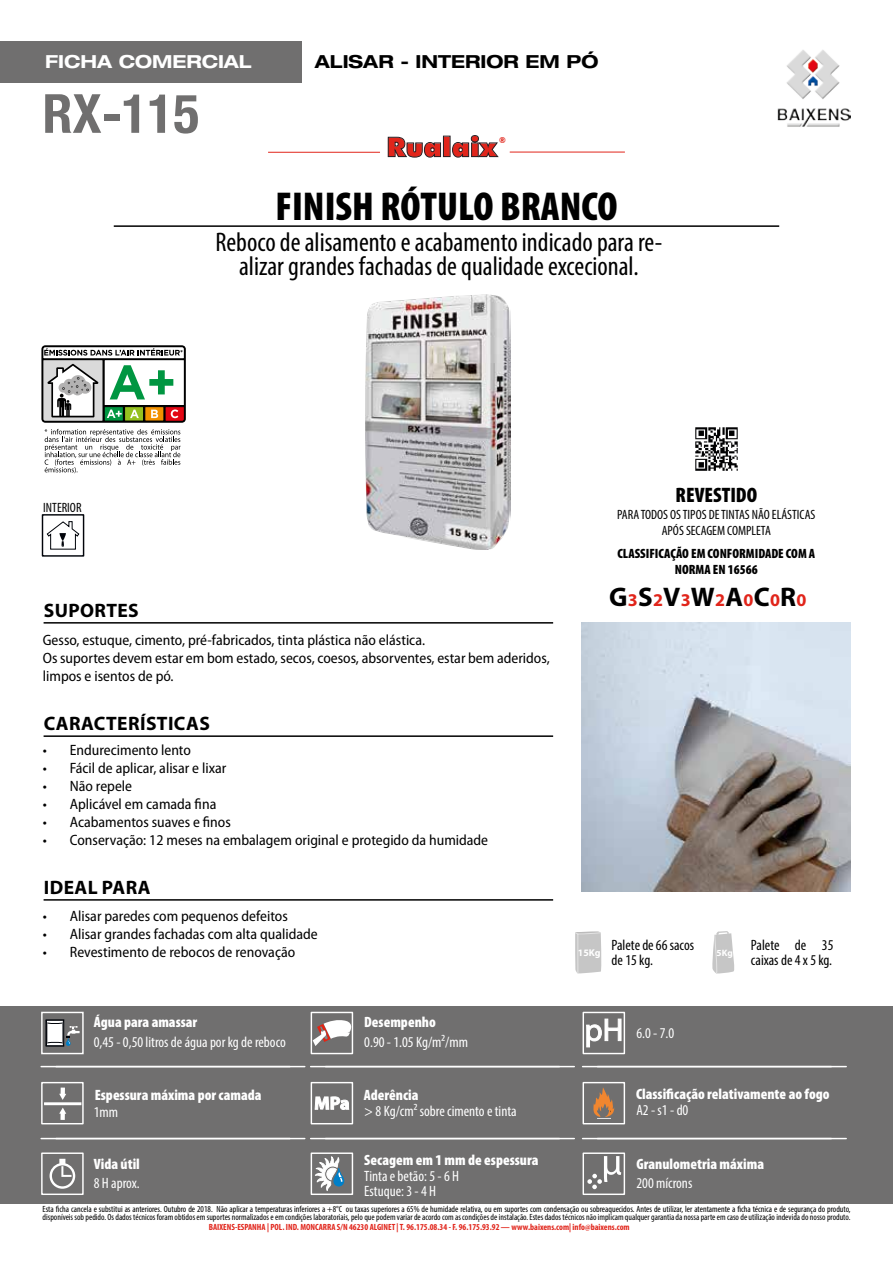
<style>
.page{position:relative;width:893px;height:1263px;background:#fff}
.page>*{position:absolute;margin:0;border:0;box-sizing:border-box;transform-origin:0 0}
.t1{font:700 condensed 54px "Helvetica Neue LT Com";color:#706f6f}
.t2{font:900 condensed 40.5px "Myriad Pro";color:#000}
.t3{font:condensed 27px/24px "Myriad Pro";color:#000;text-align:center}
.t4{font:700 27px "Myriad Pro";color:#000}
.t5{font:900 27px "Futura BT";color:#e1251b}
.t6{font:900 condensed 21px "Myriad Pro";color:#000}
.t7{font:700 19.5px "Myriad Pro";letter-spacing:.02em;color:#000}
.t8{font:700 expanded 18px "Helvetica Neue LT Pro";color:#000}
.t9{font:700 expanded 18px "Helvetica Neue LT Pro";color:#fff}
.t10{font:semi-condensed 15px/18px "Myriad Pro";color:#000}
.t11{font:condensed 15px/15px "Myriad Pro";color:#fff}
.t12{font:900 condensed 15px "Myriad Pro";color:#fff}
.t13{font:condensed 15px/15px "Myriad Pro";color:#000;text-align:right}
.t14{font:condensed 13.5px/16.5px "Myriad Pro";color:#000;text-align:center}
.t15{font:900 condensed 13.5px/16.5px "Myriad Pro";color:#000;text-align:center}
.t16{font:condensed 9px/7.5px "Myriad Pro";color:#000}
.t17{font:700 condensed 9px "Myriad Pro";color:#e1251b}
.t18{font:900 8.1px "Futura BT";color:#e1251b}
.s1{font-size:18px;color:#e1251b}
</style>
<div class="page">
<div style="left:1px;top:42px;width:301px;height:41px;background:#706f6f"></div>
<hr style="left:114px;top:225px;width:665px;height:2px;background:#000">
<div style="left:42px;top:514px;width:42px;height:43px;border:1px solid #01040a"></div>
<svg style="left:46px;top:521px;width:34px;height:29px"></svg>
<hr style="left:510px;top:152px;width:115px;height:1px;background:#e1251b">
<hr style="left:268px;top:152px;width:112px;height:1px;background:#e1251b">
<svg style="left:388px;top:137px;width:53px;height:20px"></svg>
<div style="left:443px;top:136px;width:7px;height:21px;border:1px solid #282024"></div>
<svg style="left:452px;top:135px;width:46px;height:22px"></svg>
<div style="left:0;top:1006px;width:893px;height:197px;background:#706f6f"></div>
<img style="left:582px;top:623px;width:269px;height:268px">
<hr style="left:44px;top:899px;width:509px;height:2px;background:#000">
<hr style="left:44px;top:622px;width:509px;height:2px;background:#000">
<hr style="left:44px;top:735px;width:509px;height:2px;background:#000">
<img style="left:778px;top:50px;width:72px;height:77px">
<svg style="left:42px;top:346px;width:143px;height:77px"></svg>
<svg style="left:45px;top:429px;width:136px;height:44px"></svg>
<svg style="left:712px;top:931px;width:22px;height:43px"></svg>
<svg style="left:575px;top:931px;width:26px;height:43px"></svg>
<img style="left:695px;top:427px;width:43px;height:44px">
<img style="left:365px;top:294px;width:146px;height:255px">
<hr style="left:326px;top:1138px;width:248px;height:1px;background:#fff">
<hr style="left:597px;top:1138px;width:249px;height:1px;background:#fff">
<hr style="left:56px;top:1138px;width:249px;height:1px;background:#fff">
<hr style="left:326px;top:1066px;width:248px;height:1px;background:#fff">
<hr style="left:597px;top:1066px;width:249px;height:1px;background:#fff">
<hr style="left:56px;top:1066px;width:249px;height:1px;background:#fff">
<div style="left:311px;top:1012px;width:42px;height:42px;border:1px solid #fff"></div>
<svg style="left:313px;top:1020px;width:38px;height:26px"></svg>
<div style="left:311px;top:1082px;width:42px;height:42px;border:1px solid #fff"></div>
<svg style="left:314px;top:1096px;width:36px;height:14px"></svg>
<div style="left:311px;top:1152px;width:42px;height:43px;border:1px solid #fff"></div>
<svg style="left:315px;top:1156px;width:29px;height:38px"></svg>
<hr style="left:311px;top:1138px;width:248px;height:1px;background:#fff">
<div style="left:583px;top:1012px;width:42px;height:42px;border:1px solid #fff"></div>
<svg style="left:586px;top:1018px;width:36px;height:35px"></svg>
<div style="left:583px;top:1082px;width:42px;height:42px;border:1px solid #fff"></div>
<svg style="left:593px;top:1087px;width:21px;height:32px"></svg>
<div style="left:583px;top:1152px;width:42px;height:43px;border:1px solid #fff"></div>
<svg style="left:587px;top:1156px;width:34px;height:33px"></svg>
<hr style="left:583px;top:1138px;width:248px;height:1px;background:#fff">
<div style="left:41px;top:1012px;width:43px;height:42px;border:1px solid #fff"></div>
<svg style="left:46px;top:1020px;width:34px;height:26px"></svg>
<div style="left:41px;top:1082px;width:43px;height:42px;border:1px solid #fff"></div>
<div style="left:44px;top:1102px;width:37px;height:3px;border:1px solid #fff"></div>
<svg style="left:59px;top:1087px;width:7px;height:13px"></svg>
<svg style="left:59px;top:1107px;width:7px;height:13px"></svg>
<div style="left:41px;top:1152px;width:43px;height:43px;border:1px solid #fff"></div>
<svg style="left:50px;top:1159px;width:25px;height:30px"></svg>
<hr style="left:41px;top:1138px;width:249px;height:1px;background:#fff">
<hr style="left:311px;top:1066px;width:248px;height:1px;background:#fff">
<hr style="left:583px;top:1066px;width:248px;height:1px;background:#fff">
<hr style="left:41px;top:1066px;width:249px;height:1px;background:#fff">
<h3 class="t9" style="left:45px;top:50px;width:208px">FICHA COMERCIAL</h3>
<h1 class="t1" style="left:43px;top:81px;width:158px">RX-115</h1>
<h3 class="t8" style="left:315px;top:50px;width:285px">ALISAR - INTERIOR EM PÓ</h3>
<h3 class="t5" style="left:386px;top:131px;width:112px">Rualaix</h3>
<p class="t18" style="left:499px;top:136px;width:8px">®</p>
<h2 class="t2" style="left:275px;top:184px;width:344px">FINISH RÓTULO BRANCO</h2>
<h3 class="t3" style="left:215px;top:229px;width:448px">Reboco de alisamento e acabamento indicado para re&shy;alizar grandes fachadas de qualidade excecional.</h3>
<h3 class="t14" style="left:43px;top:499px;width:40px">INTERIOR</h3>
<h3 class="t7" style="left:44px;top:598px;width:97px">SUPORTES</h3>
<h3 class="t6" style="left:676px;top:484px;width:83px">REVESTIDO</h3>
<h3 class="t14" style="left:617px;top:506px;width:200px">PARA TODOS OS TIPOS DE TINTAS NÃO ELÁSTICAS<br>APÓS SECAGEM COMPLETA</h3>
<h3 class="t15" style="left:617px;top:545px;width:199px">CLASSIFICAÇÃO EM CONFORMIDADE COM A<br>NORMA EN 16566</h3>
<h3 class="t4" style="left:609px;top:579px;width:199px">G<span class="s1">3</span>S<span class="s1">2</span>V<span class="s1">3</span>W<span class="s1">2</span>A<span class="s1">0</span>C<span class="s1">0</span>R<span class="s1">0</span></h3>
<h3 class="t10" style="left:43px;top:631px;width:508px">Gesso, estuque, cimento, pré-fabricados, tinta plástica não elástica.<br>Os suportes devem estar em bom estado, secos, coesos, absorventes, estar bem aderidos, limpos e isentos de pó.</h3>
<h3 class="t7" style="left:44px;top:711px;width:168px">CARACTERÍSTICAS</h3>
<h3 class="t10" style="left:43px;top:742px;width:150px">• Endurecimento lento</h3>
<h3 class="t10" style="left:43px;top:760px;width:185px">• Fácil de aplicar, alisar e lixar</h3>
<h3 class="t10" style="left:43px;top:778px;width:91px">• Não repele</h3>
<h3 class="t10" style="left:43px;top:796px;width:175px">• Aplicável em camada fina</h3>
<h3 class="t10" style="left:43px;top:814px;width:190px">• Acabamentos suaves e finos</h3>
<h3 class="t10" style="left:43px;top:832px;width:447px">• Conservação: 12 meses na embalagem original e protegido da humidade</h3>
<h3 class="t7" style="left:44px;top:875px;width:108px">IDEAL PARA</h3>
<h3 class="t10" style="left:43px;top:907px;width:246px">• Alisar paredes com pequenos defeitos</h3>
<h3 class="t10" style="left:43px;top:925px;width:276px">• Alisar grandes fachadas com alta qualidade</h3>
<h3 class="t10" style="left:43px;top:943px;width:254px">• Revestimento de rebocos de renovação</h3>
<h3 class="t12" style="left:94px;top:1013px;width:105px">Água para amassar</h3>
<h3 class="t11" style="left:94px;top:1034px;width:194px">0,45 - 0,50 litros de água por kg de reboco</h3>
<h3 class="t12" style="left:95px;top:1086px;width:168px">Espessura máxima por camada</h3>
<h3 class="t11" style="left:94px;top:1104px;width:26px">1mm</h3>
<h3 class="t12" style="left:94px;top:1156px;width:48px">Vida útil</h3>
<h3 class="t11" style="left:94px;top:1175px;width:47px">8 H aprox.</h3>
<h3 class="t12" style="left:364px;top:1013px;width:73px">Desempenho</h3>
<h3 class="t11" style="left:364px;top:1034px;width:105px">0.90 - 1.05 Kg/m²/mm</h3>
<h3 class="t12" style="left:364px;top:1087px;width:56px">Aderência</h3>
<h3 class="t11" style="left:364px;top:1103px;width:154px">&gt; 8 Kg/cm2 sobre cimento e tinta</h3>
<h3 class="t12" style="left:364px;top:1152px;width:176px">Secagem em 1 mm de espessura</h3>
<h3 class="t11" style="left:364px;top:1168px;width:96px">Tinta e betão: 5 - 6 H<br>Estuque: 3 - 4 H</h3>
<h3 class="t13" style="left:578px;top:937px;width:118px;text-align:center"><sub>15Kg</sub> Palete de 66 sacos de 15 kg.</h3>
<h3 class="t13" style="left:717px;top:937px;width:118px"><sub>5Kg</sub> Palete de 35 caixas de 4 x 5 kg.</h3>
<h3 class="t11" style="left:636px;top:1026px;width:39px">6.0 - 7.0</h3>
<h3 class="t12" style="left:636px;top:1086px;width:195px">Classificação relativamente ao fogo</h3>
<h3 class="t11" style="left:636px;top:1102px;width:53px">A2 - s1 - d0</h3>
<h3 class="t12" style="left:636px;top:1156px;width:129px">Granulometria máxima</h3>
<h3 class="t11" style="left:636px;top:1175px;width:57px">200 mícrons</h3>
<p class="t16" style="left:43px;top:1205px;width:810px">Esta ficha cancela e substitui as anteriores. Outubro de 2018. Não aplicar a temperaturas inferiores a +8°C ou taxas superiores a 65% de humidade relativa, ou em suportes com condensação ou sobreaquecidos. Antes de utilizar, ler atentamente a ficha técnica e de segurança do produto, disponíveis sob pedido. Os dados técnicos foram obtidos em suportes normalizados e em condições laboratoriais, pelo que podem variar de acordo com as condições de instalação. Estes dados técnicos não implicam qualquer garantia da nossa parte em caso de utilização indevida do nosso produto.</p>
<p class="t17" style="left:209px;top:1221px;width:422px">BAIXENS-ESPANHA | POL. IND. MONCARRA S/N 46230 ALGINET | T. 96.175.08.34 - F. 96.175.93.92 — www.baixens.com| info@baixens.com</p>
</div>
